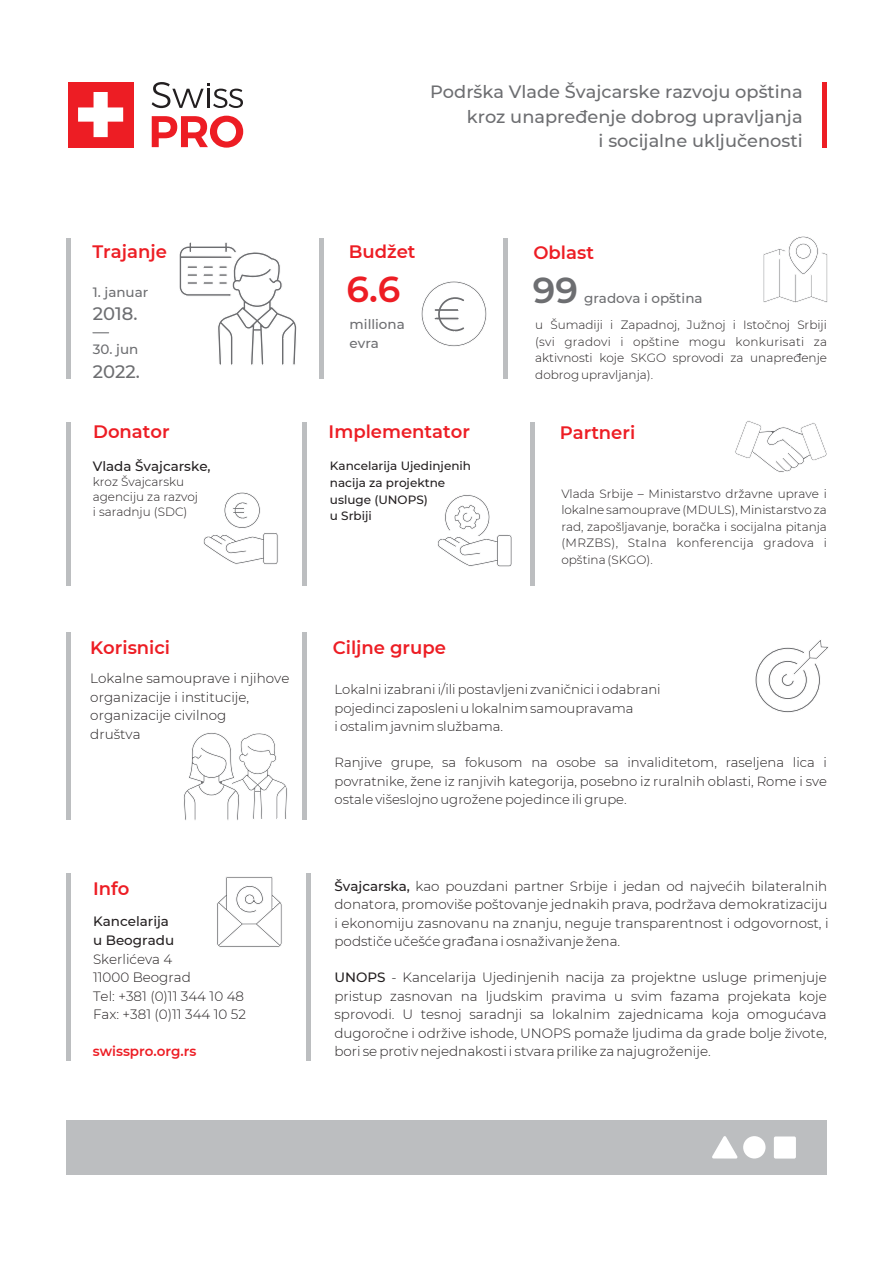
<style>
.page{position:relative;width:893px;height:1263px;background:#fff}
.page>*{position:absolute;margin:0;border:0;box-sizing:border-box;transform-origin:0 0}
.t1{font:600 36px "Montserrat";color:#ed1d24}
.t2{font:600 36px "Montserrat";color:#6d6e71}
.t3{font:600 18px "Montserrat";color:#ed1d24}
.t4{font:500 18px "Montserrat";color:#6d6e71}
.t5{font:500 17.7px/24.5px "Montserrat";color:#6d6e71;text-align:right}
.t6{font:300 13.5px/18.6px "Montserrat";color:#231f20}
.t7{font:500 13.5px/18.6px "Montserrat";color:#6d6e71}
.t8{font:500 13.5px/18.6px "Montserrat";color:#231f20}
.t9{font:600 13.5px "Montserrat";color:#ed1d24}
.t10{font:300 13.2px/18.1px "Montserrat";color:#231f20}
.t11{font:300 12px/16.5px "Montserrat";color:#231f20;text-align:justify}
.t12{font:500 12px/16.5px "Montserrat";color:#231f20}
.s1{font-weight:500}
</style>
<div class="page">
<svg style="left:217px;top:877px;width:65px;height:70px"></svg>
<hr style="left:66px;top:873px;width:4px;height:187px;background:#bcbec0">
<hr style="left:306px;top:873px;width:4px;height:187px;background:#bcbec0">
<svg style="left:183px;top:733px;width:104px;height:87px"></svg>
<svg style="left:179px;top:242px;width:118px;height:123px"></svg>
<svg style="left:735px;top:421px;width:92px;height:51px"></svg>
<svg style="left:203px;top:492px;width:75px;height:73px"></svg>
<svg style="left:421px;top:281px;width:66px;height:66px"></svg>
<svg style="left:763px;top:236px;width:65px;height:67px"></svg>
<svg style="left:755px;top:640px;width:73px;height:73px"></svg>
<svg style="left:93px;top:332px;width:16px;height:1px"></svg>
<hr style="left:302px;top:632px;width:4px;height:187px;background:#bcbec0">
<hr style="left:66px;top:633px;width:4px;height:187px;background:#bcbec0">
<hr style="left:66px;top:422px;width:4px;height:164px;background:#bcbec0">
<hr style="left:303px;top:422px;width:4px;height:164px;background:#bcbec0">
<hr style="left:530px;top:422px;width:4px;height:164px;background:#bcbec0">
<hr style="left:503px;top:238px;width:4px;height:141px;background:#bcbec0">
<hr style="left:822px;top:82px;width:4px;height:65px;background:#ed1d24">
<hr style="left:320px;top:238px;width:4px;height:141px;background:#bcbec0">
<hr style="left:66px;top:238px;width:4px;height:141px;background:#bcbec0">
<svg style="left:152px;top:82px;width:91px;height:26px"></svg>
<svg style="left:152px;top:116px;width:91px;height:32px"></svg>
<div style="left:68px;top:82px;width:65px;height:65px;background:#ed1d24"></div>
<svg style="left:78px;top:92px;width:45px;height:45px"></svg>
<div style="left:66px;top:1121px;width:761px;height:54px;background:#bcbec0"></div>
<div style="left:743px;top:1136px;width:22px;height:22px;background:#fff;border-radius:50%"></div>
<div style="left:774px;top:1136px;width:22px;height:22px;background:#fff;border-radius:2px"></div>
<svg style="left:712px;top:1136px;width:26px;height:22px"></svg>
<svg style="left:437px;top:495px;width:75px;height:72px"></svg>
<h2 class="t3" style="left:92px;top:239px;width:76px">Trajanje</h2>
<p class="t7" style="left:93px;top:282px;width:57px">1. januar</p>
<h2 class="t4" style="left:93px;top:301px;width:46px">2018.</h2>
<p class="t7" style="left:93px;top:339px;width:47px">30. jun</p>
<h2 class="t4" style="left:93px;top:359px;width:49px">2022.</h2>
<h2 class="t3" style="left:93px;top:419px;width:78px">Donator</h2>
<p class="t8" style="left:93px;top:456px;width:119px">Vlada Švajcarske,</p>
<p class="t11" style="left:93px;top:474px;width:107px;line-height:14.9px;text-align:left">kroz Švajcarsku agenciju za razvoj i saradnju (SDC)</p>
<h3 class="t5" style="left:430px;top:79px;width:374px">Podrška Vlade Švajcarske razvoju opština kroz unapređenje dobrog upravljanja<br>i socijalne uključenosti</h3>
<h2 class="t3" style="left:349px;top:239px;width:68px">Budžet</h2>
<h2 class="t3" style="left:533px;top:240px;width:62px">Oblast</h2>
<h1 class="t1" style="left:347px;top:264px;width:55px">6.6</h1>
<p class="t7" style="left:350px;top:315px;width:57px">milliona evra</p>
<h1 class="t2" style="left:533px;top:264px;width:47px">99</h1>
<p class="t7" style="left:584px;top:288px;width:120px">gradova i opština</p>
<p class="t11" style="left:535px;top:316px;width:293px">u Šumadiji i Zapadnoj, Južnoj i Istočnoj Srbiji (svi gradovi i opštine mogu konkurisati za aktivnosti koje SKGO sprovodi za unapređenje dobrog upravljanja).</p>
<h2 class="t3" style="left:329px;top:419px;width:143px">Implementator</h2>
<h2 class="t3" style="left:560px;top:419px;width:77px">Partneri</h2>
<p class="t12" style="left:330px;top:457px;width:143px">Kancelarija Ujedinjenih nacija za projektne usluge (UNOPS)<br>u Srbiji</p>
<p class="t11" style="left:561px;top:485px;width:267px">Vlada Srbije – Ministarstvo državne uprave i lokalne samouprave (MDULS), Ministarstvo za rad, zapošljavanje, boračka i socijalna pitanja (MRZBS), Stalna konferencija gradova i opština (SKGO).</p>
<h2 class="t3" style="left:90px;top:635px;width:81px">Korisnici</h2>
<p class="t6" style="left:90px;top:668px;width:201px">Lokalne samouprave i njihove organizacije i institucije, organizacije civilnog<br>društva</p>
<p class="t10" style="left:335px;top:680px;width:328px">Lokalni izabrani i/ili postavljeni zvaničnici i odabrani pojedinci zaposleni u lokalnim samoupravama<br>i ostalim javnim službama.</p>
<p class="t10" style="left:335px;top:753px;width:494px;text-align:justify">Ranjive grupe, sa fokusom na osobe sa invaliditetom, raseljena lica i povratnike, žene iz ranjivih kategorija, posebno iz ruralnih oblasti, Rome i sve ostale višeslojno ugrožene pojedince ili grupe.</p>
<h2 class="t3" style="left:333px;top:635px;width:115px">Ciljne grupe</h2>
<h2 class="t3" style="left:93px;top:875px;width:38px">Info</h2>
<p class="t8" style="left:93px;top:912px;width:83px">Kancelarija u Beogradu</p>
<p class="t6" style="left:93px;top:949px;width:155px">Skerlićeva 4<br>11000 Beograd<br>Tel: +381 (0)11 344 10 48<br>Fax: +381 (0)11 344 10 52</p>
<p class="t6" style="left:335px;top:876px;width:496px;text-align:justify"><span class="s1">Švajcarska,</span> kao pouzdani partner Srbije i jedan od najvećih bilateralnih donatora, promoviše poštovanje jednakih prava, podržava demokratizaciju i ekonomiju zasnovanu na znanju, neguje transparentnost i odgovornost, i podstiče učešće građana i osnaživanje žena.</p>
<p class="t6" style="left:334px;top:967px;width:494px;text-align:justify"><span class="s1">UNOPS</span> - Kancelarija Ujedinjenih nacija za projektne usluge primenjuje pristup zasnovan na ljudskim pravima u svim fazama projekata koje sprovodi. U tesnoj saradnji sa lokalnim zajednicama koja omogućava dugoročne i održive ishode, UNOPS pomaže ljudima da grade bolje živote,</p>
<p class="t9" style="left:93px;top:1041px;width:105px">swisspro.org.rs</p>
<p class="t6" style="left:334px;top:1042px;width:378px">bori se protiv nejednakosti i stvara prilike za najugroženije.</p>
</div>
